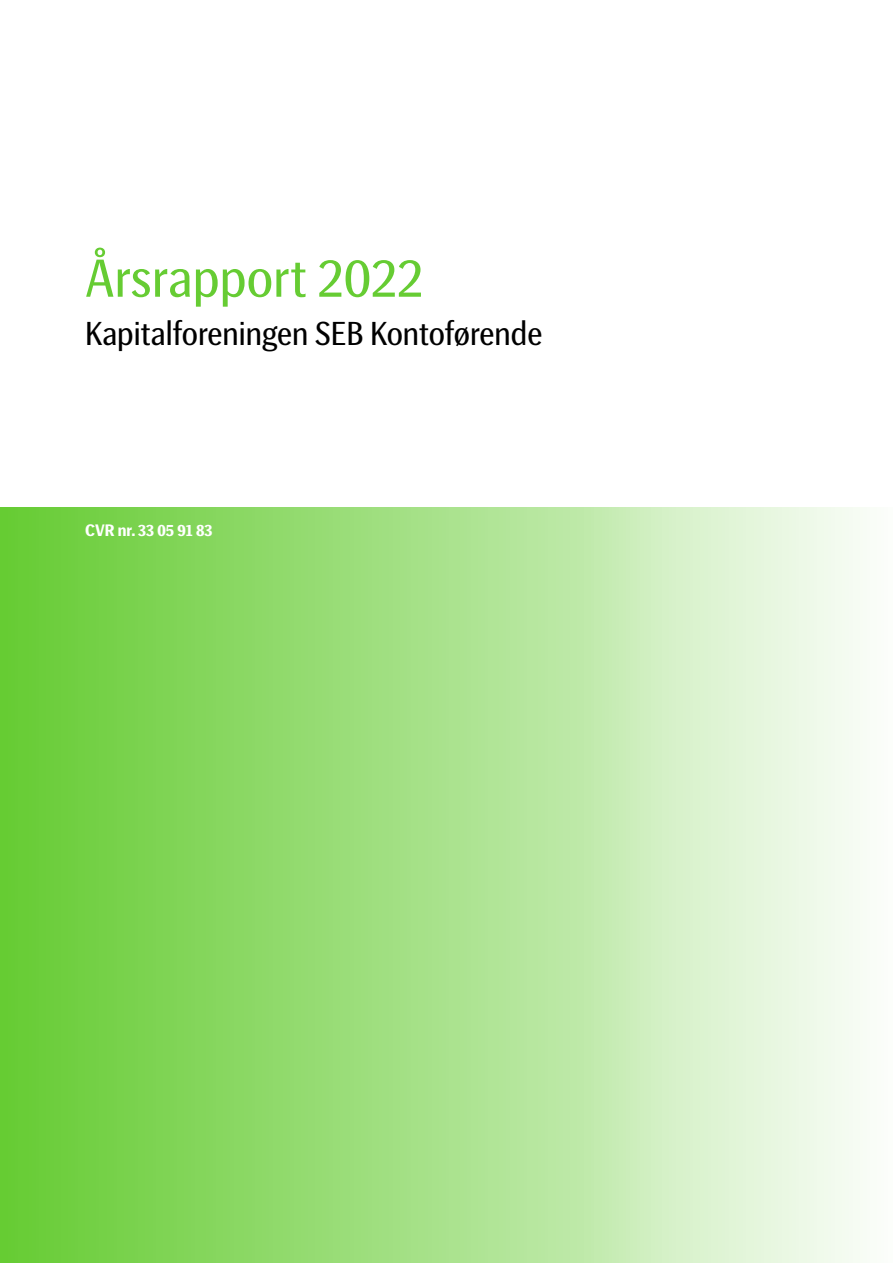
<style>
.page{position:relative;width:893px;height:1263px;background:#fff}
.page>*{position:absolute;margin:0;border:0;box-sizing:border-box;transform-origin:0 0}
.t1{font:54px "SEB Basic";color:#6c3}
.t2{font:33px "SEB Basic";color:#000}
.t3{font:700 16.5px "SEB Basic";color:#fff}
</style>
<div class="page">
<div style="left:0;top:507px;width:893px;height:756px;background:linear-gradient(to right,#61ca2d,#f9fdf7)"></div>
<h1 class="t1" style="left:85px;top:248px;width:340px">Årsrapport 2022</h1>
<p class="t2" style="left:85px;top:315px;width:459px">Kapitalforeningen SEB Kontoførende</p>
<p class="t3" style="left:85px;top:521px;width:129px">CVR nr. 33 05 91 83</p>
</div>
